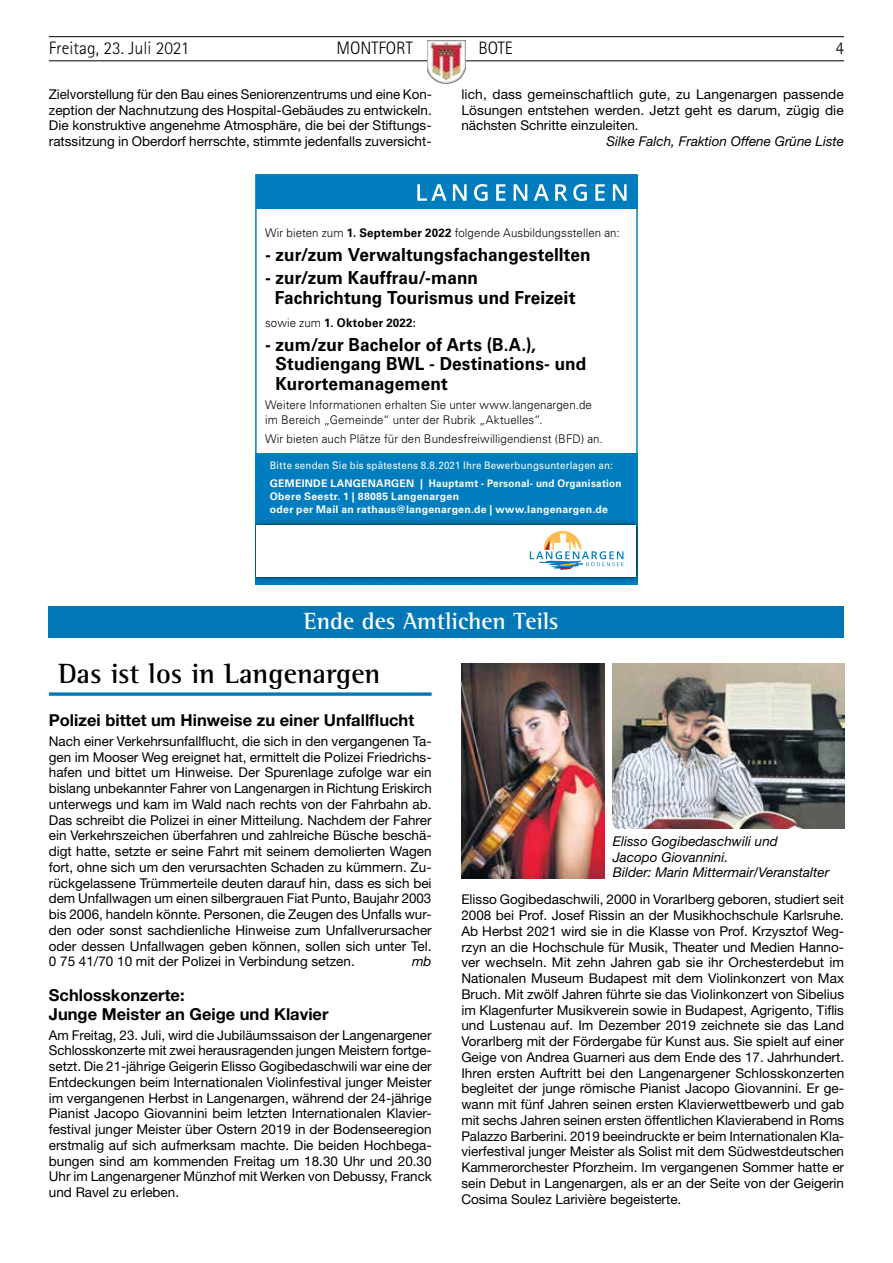
<style>
.page{position:relative;width:893px;height:1263px;background:#fff}
.page>*{position:absolute;margin:0;border:0;box-sizing:border-box;transform-origin:0 0}
.t1{font:700 28.5px "Rotis Semi Serif Std";color:#000}
.t2{font:700 24px "Rotis Semi Serif Std";color:#fff}
.t3{font:700 18px/19.4px "Univers LT Std";color:#000;scale:.96 1}
.t4{font:300 18px "Rotis Sans Serif Std";color:#000}
.t5{font:700 16.5px/18.8px "Helvetica Neue LT Std";color:#000}
.t6{font:13.5px/15.8px "Helvetica Neue LT Std";color:#000;text-align:justify}
.t7{font:italic 13.5px/15.8px "Helvetica Neue LT Std";color:#000}
.t8{font:300 12px/15px "Univers LT Std";letter-spacing:.01em;color:#000;scale:.96 1}
.t9{font:700 12px "Univers LT Std";letter-spacing:.025em;color:#000;scale:.96 1}
.t10{font:700 10.5px/13.5px "Univers LT Std";letter-spacing:.025em;color:#fff}
.t11{font:10.5px "Univers LT Std";letter-spacing:.025em;color:#fff;scale:.93 1}
.s1{font-weight:700}
.s2{font-weight:300}
</style>
<div class="page">
<hr style="left:49px;top:36px;width:795px;height:1px;background:#000">
<hr style="left:49px;top:60px;width:795px;height:1px;background:#000">
<img style="left:427px;top:40px;width:39px;height:43px">
<div style="left:49px;top:606px;width:795px;height:31px;background:#0177b8"></div>
<svg style="left:255px;top:174px;width:383px;height:280px"></svg>
<div style="left:255px;top:454px;width:383px;height:131px;background:#007dbe"></div>
<img style="left:255px;top:521px;width:383px;height:61px">
<div style="left:256px;top:525px;width:380px;height:51px;background:#fff"></div>
<svg style="left:530px;top:531px;width:93px;height:39px"></svg>
<svg style="left:49px;top:692px;width:383px;height:4px;background:#278cc3"></svg>
<img style="left:461px;top:664px;width:143px;height:214px">
<img style="left:612px;top:664px;width:232px;height:164px">
<h3 class="t4" style="left:49px;top:38px;width:142px">Freitag, 23. Juli 2021</h3>
<h3 class="t4" style="left:336px;top:38px;width:78px">MONTFORT</h3>
<h3 class="t4" style="left:479px;top:38px;width:36px">BOTE</h3>
<h3 class="t4" style="left:835px;top:38px;width:10px">4</h3>
<p class="t6" style="left:49px;top:86px;width:384px">Zielvorstellung für den Bau eines Seniorenzentrums und eine Kon&shy;zeption der Nachnutzung des Hospital-Gebäudes zu entwickeln.<br>Die konstruktive angenehme Atmosphäre, die bei der Stiftungs&shy;ratssitzung in Oberdorf herrschte, stimmte jedenfalls zuversicht-</p>
<p class="t6" style="left:461px;top:86px;width:384px">lich, dass gemeinschaftlich gute, zu Langenargen passende Lösungen entstehen werden. Jetzt geht es darum, zügig die nächsten Schritte einzuleiten.</p>
<p class="t7" style="left:607px;top:133px;width:239px">Silke Falch, Fraktion Offene Grüne Liste</p>
<p class="t8" style="left:265px;top:225px;width:371px">Wir bieten zum <span class="s1">1. September 2022</span> folgende Ausbildungsstellen an:</p>
<h3 class="t3" style="left:265px;top:245px;width:341px">- zur/zum Verwaltungsfachangestellten</h3>
<h3 class="t3" style="left:275px;top:269px;width:315px;text-indent:-10px">- zur/zum Kauffrau/-mann<br>Fachrichtung Tourismus und Freizeit</h3>
<p class="t9" style="left:265px;top:316px;width:159px"><span class="s2">sowie zum</span> 1. Oktober 2022:</p>
<h3 class="t3" style="left:276px;top:335px;width:325px;text-indent:-11px">- zum/zur Bachelor of Arts (B.A.),<br>Studiengang BWL - Destinations- und<br>Kurortemanagement</h3>
<p class="t8" style="left:265px;top:397px;width:342px">Weitere Informationen erhalten Sie unter www.langenargen.de im Bereich „Gemeinde“ unter der Rubrik „Aktuelles“.</p>
<p class="t8" style="left:265px;top:431px;width:353px">Wir bieten auch Plätze für den Bundesfreiwilligendienst (BFD) an.</p>
<p class="t11" style="left:270px;top:459px;width:370px">Bitte senden Sie bis spätestens 8.8.2021 Ihre Bewerbungsunterlagen an:</p>
<p class="t10" style="left:270px;top:476px;width:353px">GEMEINDE LANGENARGEN | Hauptamt - Personal- und Organisation<br>Obere Seestr. 1 | 88085 Langenargen<br>oder per Mail an rathaus@langenargen.de | www.langenargen.de</p>
<h2 class="t2" style="left:304px;top:607px;width:256px">Ende des Amtlichen Teils</h2>
<h1 class="t1" style="left:58px;top:656px;width:323px">Das ist los in Langenargen</h1>
<p class="t5" style="left:49px;top:710px;width:367px">Polizei bittet um Hinweise zu einer Unfallflucht</p>
<p class="t6" style="left:49px;top:733px;width:384px">Nach einer Verkehrsunfallflucht, die sich in den vergangenen Ta&shy;gen im Mooser Weg ereignet hat, ermittelt die Polizei Friedrichs&shy;hafen und bittet um Hinweise. Der Spurenlage zufolge war ein bislang unbekannter Fahrer von Langenargen in Richtung Eriskirch unterwegs und kam im Wald nach rechts von der Fahrbahn ab.<br>Das schreibt die Polizei in einer Mitteilung. Nachdem der Fahrer ein Verkehrszeichen überfahren und zahlreiche Büsche beschä&shy;digt hatte, setzte er seine Fahrt mit seinem demolierten Wagen fort, ohne sich um den verursachten Schaden zu kümmern. Zu&shy;rückgelassene Trümmerteile deuten darauf hin, dass es sich bei dem Unfallwagen um einen silbergrauen Fiat Punto, Baujahr 2003 bis 2006, handeln könnte. Personen, die Zeugen des Unfalls wur&shy;den oder sonst sachdienliche Hinweise zum Unfallverursacher oder dessen Unfallwagen geben können, sollen sich unter Tel.<br>0 75 41/70 10 mit der Polizei in Verbindung setzen.</p>
<p class="t7" style="left:412px;top:953px;width:21px">mb</p>
<p class="t5" style="left:49px;top:985px;width:281px">Schlosskonzerte:<br>Junge Meister an Geige und Klavier</p>
<p class="t6" style="left:49px;top:1027px;width:384px">Am Freitag, 23. Juli, wird die Jubiläumssaison der Langenargener Schlosskonzerte mit zwei herausragenden jungen Meistern fortge&shy;setzt. Die 21-jährige Geigerin Elisso Gogibedaschwili war eine der Entdeckungen beim Internationalen Violinfestival junger Meister im vergangenen Herbst in Langenargen, während der 24-jährige Pianist Jacopo Giovannini beim letzten Internationalen Klavier&shy;festival junger Meister über Ostern 2019 in der Bodenseeregion erstmalig auf sich aufmerksam machte. Die beiden Hochbega&shy;bungen sind am kommenden Freitag um 18.30 Uhr und 20.30<br>Uhr im Langenargener Münzhof mit Werken von Debussy, Franck und Ravel zu erleben.</p>
<p class="t7" style="left:613px;top:833px;width:218px">Elisso Gogibedaschwili und<br>Jacopo Giovannini.<br>Bilder: Marin Mittermair/Veranstalter</p>
<p class="t6" style="left:461px;top:891px;width:384px">Elisso Gogibedaschwili, 2000 in Vorarlberg geboren, studiert seit 2008 bei Prof. Josef Rissin an der Musikhochschule Karlsruhe.<br>Ab Herbst 2021 wird sie in die Klasse von Prof. Krzysztof Weg&shy;rzyn an die Hochschule für Musik, Theater und Medien Hanno&shy;ver wechseln. Mit zehn Jahren gab sie ihr Orchesterdebut im Nationalen Museum Budapest mit dem Violinkonzert von Max Bruch. Mit zwölf Jahren führte sie das Violinkonzert von Sibelius im Klagenfurter Musikverein sowie in Budapest, Agrigento, Tiflis und Lustenau auf. Im Dezember 2019 zeichnete sie das Land Vorarlberg mit der Fördergabe für Kunst aus. Sie spielt auf einer Geige von Andrea Guarneri aus dem Ende des 17. Jahrhundert.<br>Ihren ersten Auftritt bei den Langenargener Schlosskonzerten begleitet der junge römische Pianist Jacopo Giovannini. Er ge&shy;wann mit fünf Jahren seinen ersten Klavierwettbewerb und gab mit sechs Jahren seinen ersten öffentlichen Klavierabend in Roms Palazzo Barberini. 2019 beeindruckte er beim Internationalen Kla&shy;vierfestival junger Meister als Solist mit dem Südwestdeutschen Kammerorchester Pforzheim. Im vergangenen Sommer hatte er sein Debut in Langenargen, als er an der Seite von der Geigerin Cosima Soulez Larivière begeisterte.</p>
</div>
